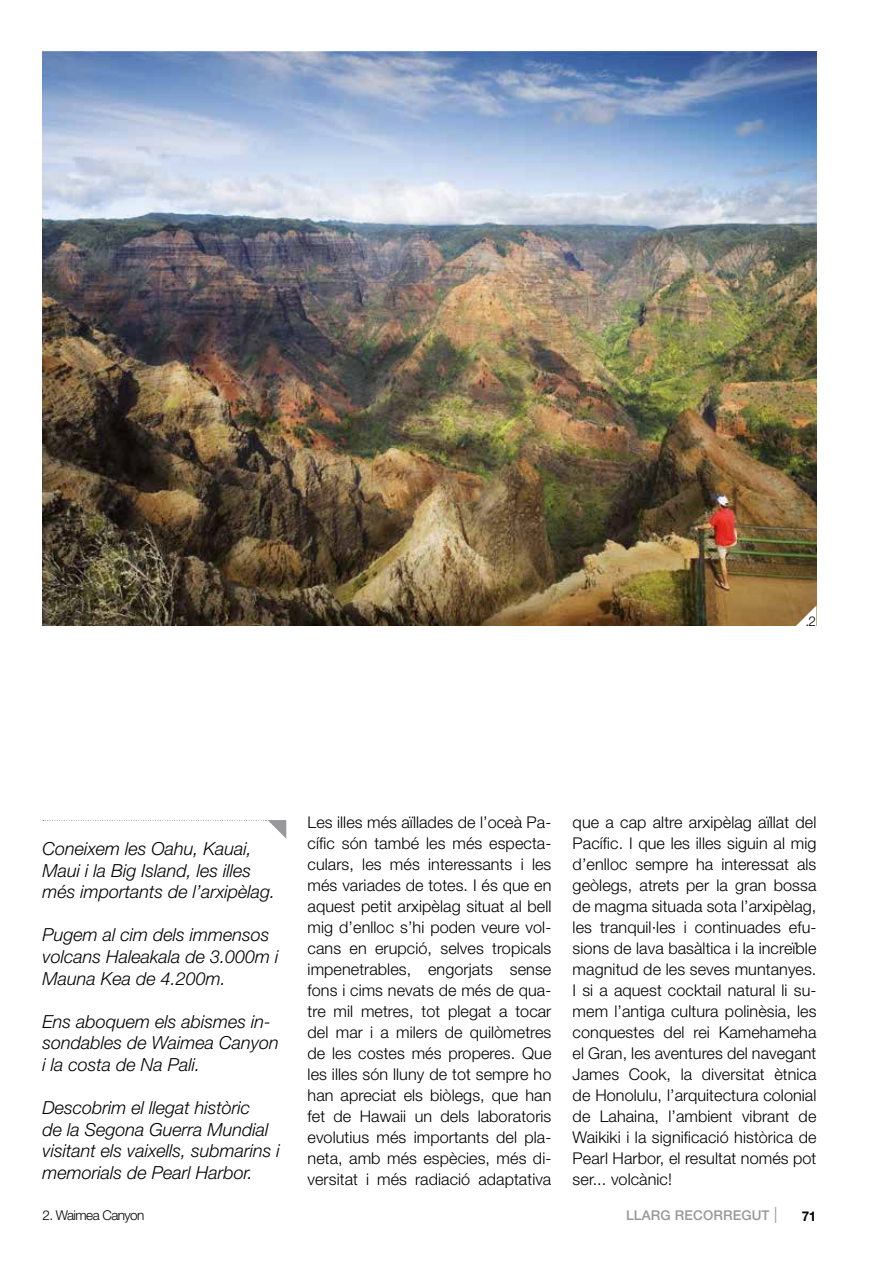
<style>
.page{position:relative;width:893px;height:1263px;background:#fff}
.page>*{position:absolute;margin:0;border:0;box-sizing:border-box;transform-origin:0 0}
.t1{font:italic 300 18px/21.6px "Helvetica Neue LT Std";color:#000}
.t2{font:300 16.2px/21px "Helvetica Neue LT Std";letter-spacing:.005em;color:#000;text-align:justify}
.t3{font:500 13.5px "Helvetica Neue LT Std";letter-spacing:.01em;color:#98989a}
.t4{font:300 13.5px "Helvetica Neue LT Std";letter-spacing:-.04em;color:#000}
.s1{font-weight:100;font-size:22.5px}
.s2{font-weight:700;color:#000}
</style>
<div class="page">
<img style="left:43px;top:51px;width:773px;height:575px">
<svg style="left:795px;top:604px;width:22px;height:22px"></svg>
<svg style="left:43px;top:820px;width:243px;height:19px"></svg>
<p class="t4" style="left:805px;top:613px;width:12px">.2</p>
<p class="t1" style="left:43px;top:837px;width:234px">Coneixem les Oahu, Kauai,<br>Maui i la Big Island, les illes més importants de l’arxipèlag.</p>
<p class="t1" style="left:43px;top:924px;width:238px">Pugem al cim dels immensos volcans Haleakala de 3.000m i<br>Mauna Kea de 4.200m.</p>
<p class="t1" style="left:43px;top:1010px;width:238px">Ens aboquem els abismes in&shy;sondables de Waimea Canyon i la costa de Na Pali.</p>
<p class="t1" style="left:43px;top:1097px;width:239px">Descobrim el llegat històric<br>de la Segona Guerra Mundial visitant els vaixells, submarins i memorials de Pearl Harbor.</p>
<p class="t4" style="left:43px;top:1207px;width:103px">2. Waimea Canyon</p>
<p class="t2" style="left:308px;top:811px;width:245px">Les illes més aïllades de l’oceà Pa&shy;cífic són també les més especta&shy;culars, les més interessants i les més variades de totes. I és que en aquest petit arxipèlag situat al bell mig d’enlloc s’hi poden veure vol&shy;cans en erupció, selves tropicals impenetrables, engorjats sense fons i cims nevats de més de qua&shy;tre mil metres, tot plegat a tocar del mar i a milers de quilòmetres de les costes més properes. Que les illes són lluny de tot sempre ho han apreciat els biòlegs, que han fet de Hawaii un dels laboratoris evolutius més importants del pla&shy;neta, amb més espècies, més di&shy;versitat i més radiació adaptativa</p>
<p class="t2" style="left:573px;top:811px;width:245px">que a cap altre arxipèlag aïllat del Pacífic. I que les illes siguin al mig d’enlloc sempre ha interessat als geòlegs, atrets per la gran bossa de magma situada sota l’arxipèlag, les tranquil·les i continuades efu&shy;sions de lava basàltica i la increïble magnitud de les seves muntanyes.<br>I si a aquest cocktail natural li su&shy;mem l’antiga cultura polinèsia, les conquestes del rei Kamehameha el Gran, les aventures del navegant James Cook, la diversitat ètnica de Honolulu, l’arquitectura colonial de Lahaina, l’ambient vibrant de Waikiki i la significació històrica de Pearl Harbor, el resultat només pot ser... volcànic!</p>
<p class="t3" style="left:626px;top:1207px;width:192px">LLARG RECORREGUT <span class="s1">I</span> <span class="s2">71</span></p>
</div>
